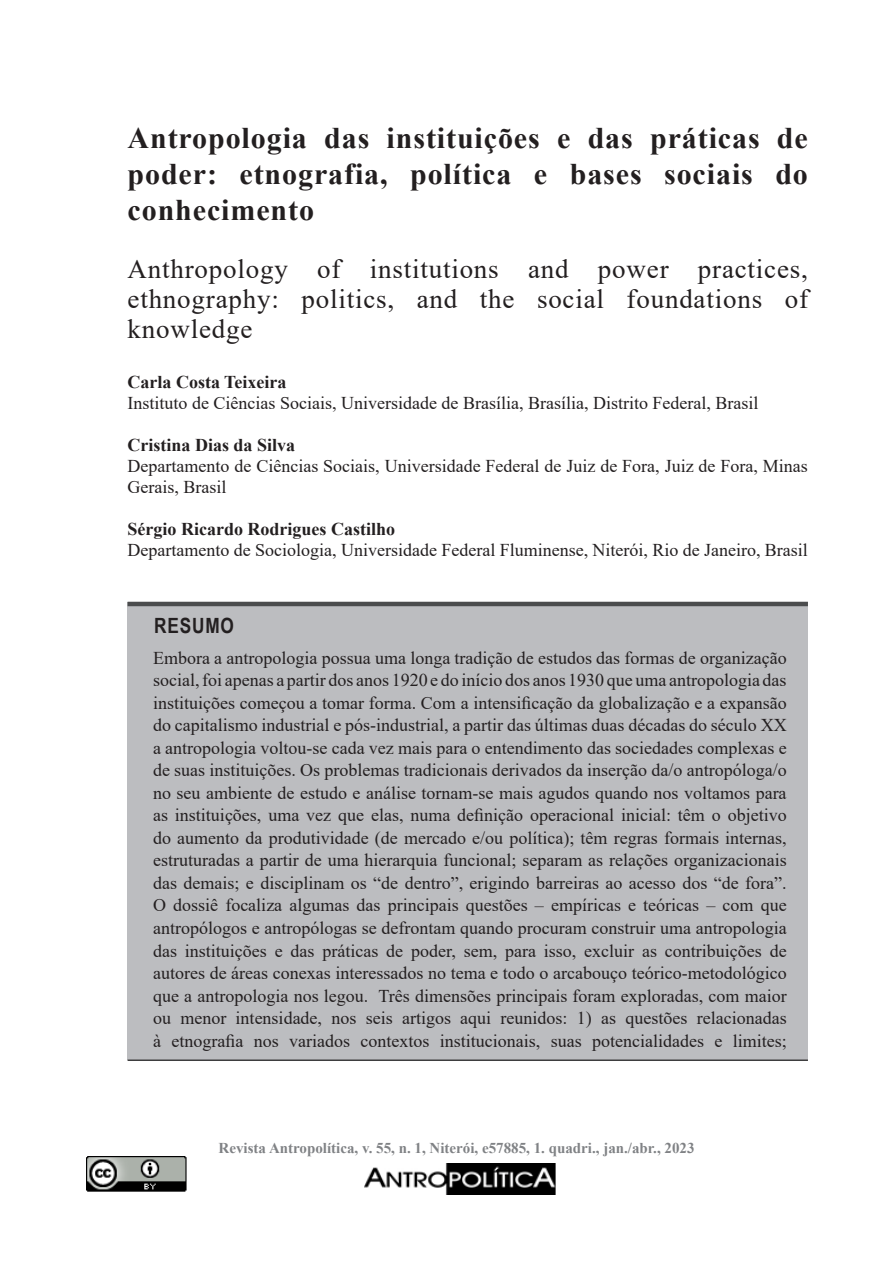
<style>
.page{position:relative;width:893px;height:1263px;background:#fff}
.page>*{position:absolute;margin:0;border:0;box-sizing:border-box;transform-origin:0 0}
.Tìtulo_do_artigo{font:700 30px/36px "Times New Roman";letter-spacing:.03em;color:#231f20;text-align:justify}
.Subtítulo_do_artigo{font:27px/30px "Times New Roman";letter-spacing:.03em;color:#231f20;text-align:justify}
.t1{font:700 21px "Arial Narrow";letter-spacing:.04em;color:#231f20}
._1_NORMAL_ANTROPOLÍT{font:18px/22.5px "Times New Roman";color:#231f20}
._1_NORMAL_ANTROPOLÍT-2{font:700 18px "Times New Roman";color:#231f20}
.t2{font:700 15px "Times New Roman";color:#808285}
</style>
<div class="page">
<img style="left:87px;top:1156px;width:100px;height:36px">
<img style="left:364px;top:1164px;width:192px;height:30px">
<div style="left:128px;top:602px;width:680px;height:457px;background:#bcbdc0"></div>
<hr style="left:128px;top:602px;width:680px;height:4px;background:#4b4c4d">
<hr style="left:128px;top:1059px;width:680px;height:2px;background:#3e3e3f">
<p class="Tìtulo_do_artigo" style="left:128px;top:119px;width:682px">Antropologia das instituições e das práticas de poder: etnografia, política e bases sociais do conhecimento</p>
<p class="Subtítulo_do_artigo" style="left:128px;top:253px;width:682px">Anthropology of institutions and power practices, ethnography: politics, and the social foundations of knowledge</p>
<p class="_1_NORMAL_ANTROPOLÍT-2" style="left:128px;top:369px;width:160px">Carla Costa Teixeira</p>
<p class="_1_NORMAL_ANTROPOLÍT" style="left:128px;top:391px;width:632px">Instituto de Ciências Sociais, Universidade de Brasília, Brasília, Distrito Federal, Brasil</p>
<p class="_1_NORMAL_ANTROPOLÍT-2" style="left:128px;top:432px;width:169px">Cristina Dias da Silva</p>
<p class="_1_NORMAL_ANTROPOLÍT" style="left:128px;top:455px;width:682px;line-height:21px">Departamento de Ciências Sociais, Universidade Federal de Juiz de Fora, Juiz de Fora, Minas<br>Gerais, Brasil</p>
<p class="_1_NORMAL_ANTROPOLÍT-2" style="left:128px;top:516px;width:269px">Sérgio Ricardo Rodrigues Castilho</p>
<p class="_1_NORMAL_ANTROPOLÍT" style="left:128px;top:538px;width:682px">Departamento de Sociologia, Universidade Federal Fluminense, Niterói, Rio de Janeiro, Brasil</p>
<p class="t1" style="left:154px;top:609px;width:81px">RESUMO</p>
<p class="_1_NORMAL_ANTROPOLÍT" style="left:153px;top:646px;width:635px;text-align:justify">Embora a antropologia possua uma longa tradição de estudos das formas de organização social, foi apenas a partir dos anos 1920 e do início dos anos 1930 que uma antropologia das instituições começou a tomar forma. Com a intensificação da globalização e a expansão do capitalismo industrial e pós-industrial, a partir das últimas duas décadas do século XX a antropologia voltou-se cada vez mais para o entendimento das sociedades complexas e de suas instituições. Os problemas tradicionais derivados da inserção da/o antropóloga/o no seu ambiente de estudo e análise tornam-se mais agudos quando nos voltamos para as instituições, uma vez que elas, numa definição operacional inicial: têm o objetivo do aumento da produtividade (de mercado e/ou política); têm regras formais internas, estruturadas a partir de uma hierarquia funcional; separam as relações organizacionais das demais; e disciplinam os “de dentro”, erigindo barreiras ao acesso dos “de fora”.<br>O dossiê focaliza algumas das principais questões – empíricas e teóricas – com que antropólogos e antropólogas se defrontam quando procuram construir uma antropologia das instituições e das práticas de poder, sem, para isso, excluir as contribuições de autores de áreas conexas interessados no tema e todo o arcabouço teórico-metodológico que a antropologia nos legou. Três dimensões principais foram exploradas, com maior ou menor intensidade, nos seis artigos aqui reunidos: 1) as questões relacionadas à etnografia nos variados contextos institucionais, suas potencialidades e limites;</p>
<p class="t2" style="left:219px;top:1137px;width:477px">Revista Antropolítica, v. 55, n. 1, Niterói, e57885, 1. quadri., jan./abr., 2023</p>
</div>
